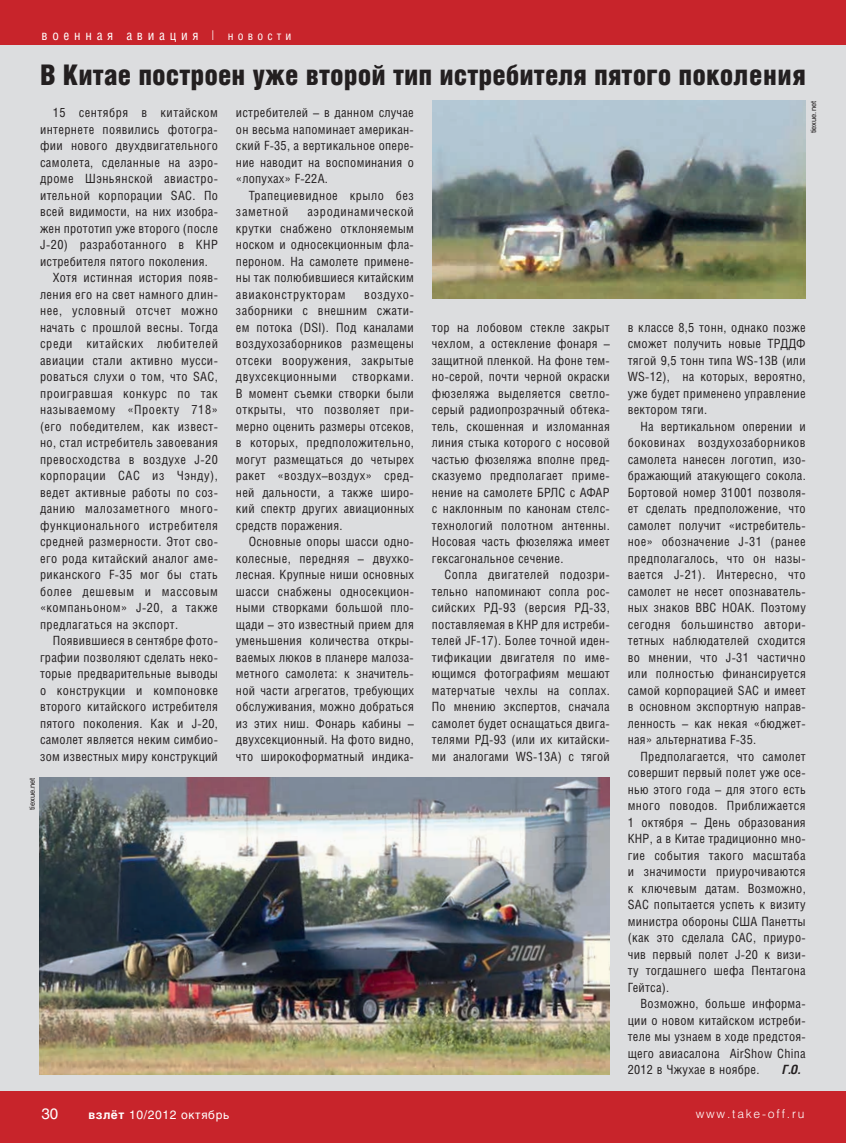
<style>
.page{position:relative;width:846px;height:1143px;background:#fff}
.page>*{position:absolute;margin:0;border:0;box-sizing:border-box;transform-origin:0 0}
.t1{font:28.5px "Helios Cond Black C";color:#231f20}
.t2{font:15px "Helios C";color:#fff}
.t3{font:13.5px "Helios Cond C";letter-spacing:.35em;color:#fff}
.t4{font:12.75px/16.5px "Helios Cond C";letter-spacing:.02em;color:#231f20;text-align:justify}
.t5{font:12.75px "Helios Cond C";letter-spacing:.045em;color:#231f20}
.t6{font:12.75px "Helios Cond C";letter-spacing:.04em;color:#231f20}
.t7{font:12.75px "Helios Cond C";letter-spacing:.05em;color:#231f20}
.t8{font:italic 700 12.75px "Helios Cond C";color:#231f20}
.t9{font:12px "Helios C";letter-spacing:.05em;color:#fff}
.t10{font:12px "Helios Light C";letter-spacing:.15em;color:#fff}
.t11{font:7.5px "Helios C";color:#231f20}
.s1{font-family:"Helios Cond Light C"}
.s2{font-size:12px}
.s3{font-weight:700}
</style>
<div class="page">
<div style="left:0;top:1090px;width:845px;height:53px;background:#c8242b"></div>
<div style="left:0;top:0;width:845px;height:51px;background:#c8242b"></div>
<div style="left:0;top:45px;width:845px;height:1046px;background:#dcdddf"></div>
<img style="left:40px;top:777px;width:569px;height:297px">
<img style="left:432px;top:101px;width:373px;height:198px">
<p class="t3" style="left:42px;top:30px;width:251px">военная авиация <span class="s1">|</span> <span class="s2">новости</span></p>
<h1 class="t1" style="left:40px;top:64px;width:767px">В Китае построен уже второй тип истребителя пятого поколения</h1>
<p class="t6" style="left:53px;top:108px;width:167px">15 сентября в китайском</p>
<p class="t4" style="left:40px;top:122px;width:179px">интернете появились фотогра-</p>
<p class="t4" style="left:40px;top:139px;width:179px">фии нового двухдвигательного</p>
<p class="t4" style="left:40px;top:155px;width:179px">самолета, сделанные на аэро-</p>
<p class="t4" style="left:40px;top:172px;width:179px">дроме Шэньянской авиастро-</p>
<p class="t4" style="left:40px;top:188px;width:179px">ительной корпорации SAC. По</p>
<p class="t4" style="left:40px;top:205px;width:179px">всей видимости, на них изобра-</p>
<p class="t4" style="left:40px;top:221px;width:179px">жен прототип уже второго (после</p>
<p class="t4" style="left:40px;top:238px;width:179px">J-20) разработанного в КНР</p>
<p class="t4" style="left:40px;top:254px;width:169px">истребителя пятого поколения.</p>
<p class="t4" style="left:53px;top:271px;width:167px">Хотя истинная история появ-</p>
<p class="t4" style="left:40px;top:287px;width:179px">ления его на свет намного длин-</p>
<p class="t5" style="left:40px;top:306px;width:179px">нее, условный отсчет можно</p>
<p class="t4" style="left:40px;top:320px;width:179px">начать с прошлой весны. Тогда</p>
<p class="t7" style="left:40px;top:339px;width:179px">среди китайских любителей</p>
<p class="t4" style="left:40px;top:353px;width:179px">авиации стали активно мусси-</p>
<p class="t4" style="left:40px;top:370px;width:179px">роваться слухи о том, что SAC,</p>
<p class="t5" style="left:40px;top:389px;width:179px">проигравшая конкурс по так</p>
<p class="t5" style="left:40px;top:405px;width:179px">называемому «Проекту 718»</p>
<p class="t4" style="left:40px;top:419px;width:179px">(его победителем, как извест-</p>
<p class="t4" style="left:40px;top:436px;width:179px">но, стал истребитель завоевания</p>
<p class="t4" style="left:40px;top:452px;width:179px">превосходства в воздухе J-20</p>
<p class="t5" style="left:40px;top:471px;width:179px">корпорации CAC из Чэнду),</p>
<p class="t4" style="left:40px;top:485px;width:179px">ведет активные работы по соз-</p>
<p class="t5" style="left:40px;top:504px;width:179px">данию малозаметного много-</p>
<p class="t6" style="left:40px;top:521px;width:179px">функционального истребителя</p>
<p class="t4" style="left:40px;top:535px;width:179px">средней размерности. Этот сво-</p>
<p class="t4" style="left:40px;top:551px;width:179px">его рода китайский аналог аме-</p>
<p class="t4" style="left:40px;top:568px;width:179px">риканского F-35 мог бы стать</p>
<p class="t5" style="left:40px;top:587px;width:179px">более дешевым и массовым</p>
<p class="t6" style="left:40px;top:603px;width:179px">«компаньоном» J-20, а также</p>
<p class="t4" style="left:40px;top:617px;width:140px">предлагаться на экспорт.</p>
<p class="t4" style="left:53px;top:634px;width:167px">Появившиеся в сентябре фото-</p>
<p class="t4" style="left:40px;top:650px;width:179px">графии позволяют сделать неко-</p>
<p class="t4" style="left:40px;top:667px;width:179px">торые предварительные выводы</p>
<p class="t4" style="left:40px;top:683px;width:179px">о конструкции и компоновке</p>
<p class="t4" style="left:40px;top:700px;width:179px">второго китайского истребителя</p>
<p class="t4" style="left:40px;top:716px;width:179px">пятого поколения. Как и J-20,</p>
<p class="t4" style="left:40px;top:733px;width:179px">самолет является неким симбио-</p>
<p class="t4" style="left:40px;top:749px;width:179px">зом известных миру конструкций</p>
<p class="t11" style="left:29px;top:810px;width:34px;rotate:-90deg">tiexue.net</p>
<p class="t4" style="left:236px;top:106px;width:179px">истребителей – в данном случае он весьма напоминает американ&shy;ский F-35, а вертикальное опере&shy;ние наводит на воспоминания о «лопухах» F-22А.</p>
<p class="t4" style="left:236px;top:188px;width:179px;text-indent:13px">Трапециевидное крыло без заметной</p>
<p class="t4" style="left:236px;top:205px;width:179px;text-indent:71px">аэродинамической крутки снабжено отклоняемым носком и односекционным фла&shy;пероном. На самолете примене&shy;ны так полюбившиеся китайским авиаконструкторам</p>
<p class="t4" style="left:236px;top:287px;width:179px;text-indent:128px">воздухо&shy;заборники с внешним сжати&shy;ем потока (DSI). Под каналами воздухозаборников размещены отсеки вооружения, закрытые двухсекционными створками.<br>В момент съемки створки были открыты, что позволяет при&shy;мерно оценить размеры отсеков, в которых, предположительно, могут размещаться до четырех ракет «воздух–воздух» сред&shy;ней дальности, а также широ&shy;кий спектр других авиационных средств поражения.</p>
<p class="t4" style="left:236px;top:535px;width:179px;text-indent:13px">Основные опоры шасси одно&shy;колесные, передняя – двухко&shy;лесная. Крупные ниши основных шасси снабжены односекцион&shy;ными створками большой пло&shy;щади – это известный прием для уменьшения количества откры&shy;ваемых люков в планере малоза&shy;метного самолета: к значитель&shy;ной части агрегатов, требующих обслуживания, можно добраться из этих ниш. Фонарь кабины – двухсекционный. На фото видно, что широкоформатный индика-</p>
<p class="t4" style="left:432px;top:320px;width:179px">тор на лобовом стекле закрыт чехлом, а остекление фонаря – защитной пленкой. На фоне тем&shy;но-серой, почти черной окраски фюзеляжа выделяется светло&shy;серый радиопрозрачный обтека&shy;тель, скошенная и изломанная линия стыка которого с носовой частью фюзеляжа вполне пред&shy;сказуемо предполагает приме&shy;нение на самолете БРЛС с АФАР с наклонным по канонам стелс&shy;технологий полотном антенны.<br>Носовая часть фюзеляжа имеет гексагональное сечение.</p>
<p class="t4" style="left:432px;top:568px;width:179px;text-indent:13px">Сопла двигателей подозри&shy;тельно напоминают сопла рос&shy;сийских РД-93 (версия РД-33, поставляемая в КНР для истреби&shy;телей JF-17). Более точной иден&shy;тификации двигателя по име&shy;ющимся фотографиям мешают матерчатые чехлы на соплах.<br>По мнению экспертов, сначала самолет будет оснащаться двига&shy;телями РД-93 (или их китайски&shy;ми аналогами WS-13A) с тягой</p>
<p class="t11" style="left:810px;top:133px;width:34px;rotate:-90deg">tiexue.net</p>
<p class="t4" style="left:627px;top:320px;width:179px">в классе 8,5 тонн, однако позже сможет получить новые ТРДДФ тягой 9,5 тонн типа WS-13B (или WS-12), на которых, вероятно, уже будет применено управление вектором тяги.</p>
<p class="t4" style="left:627px;top:419px;width:179px;text-indent:13px">На вертикальном оперении и боковинах воздухозаборников самолета нанесен логотип, изо&shy;бражающий атакующего сокола.<br>Бортовой номер 31001 позволя&shy;ет сделать предположение, что самолет получит «истребитель&shy;ное» обозначение J-31 (ранее предполагалось, что он назы&shy;вается J-21). Интересно, что самолет не несет опознаватель&shy;ных знаков ВВС НОАК. Поэтому сегодня большинство автори&shy;тетных наблюдателей сходится во мнении, что J-31 частично или полностью финансируется самой корпорацией SAC и имеет в основном экспортную направ&shy;ленность – как некая «бюджет&shy;ная» альтернатива F-35.</p>
<p class="t4" style="left:627px;top:749px;width:179px;text-indent:13px">Предполагается, что самолет совершит первый полет уже осе&shy;нью этого года – для этого есть много поводов. Приближается 1 октября – День образования КНР, а в Китае традиционно мно&shy;гие события такого масштаба и значимости приурочиваются к ключевым датам. Возможно, SAC попытается успеть к визиту министра обороны США Панетты (как это сделала CAC, приуро&shy;чив первый полет J-20 к визи&shy;ту тогдашнего шефа Пентагона Гейтса).</p>
<p class="t4" style="left:627px;top:997px;width:179px;text-indent:13px">Возможно, больше информа&shy;ции о новом китайском истреби&shy;теле мы узнаем в ходе предстоя&shy;щего авиасалона AirShow China 2012 в Чжухае в ноябре.</p>
<p class="t8" style="left:782px;top:1065px;width:19px">Г.О.</p>
<p class="t2" style="left:42px;top:1108px;width:18px">30</p>
<p class="t9" style="left:88px;top:1110px;width:142px"><span class="s3">взлёт</span> 10/2012 октябрь</p>
<p class="t10" style="left:695px;top:1110px;width:110px">www.take-off.ru</p>
</div>
